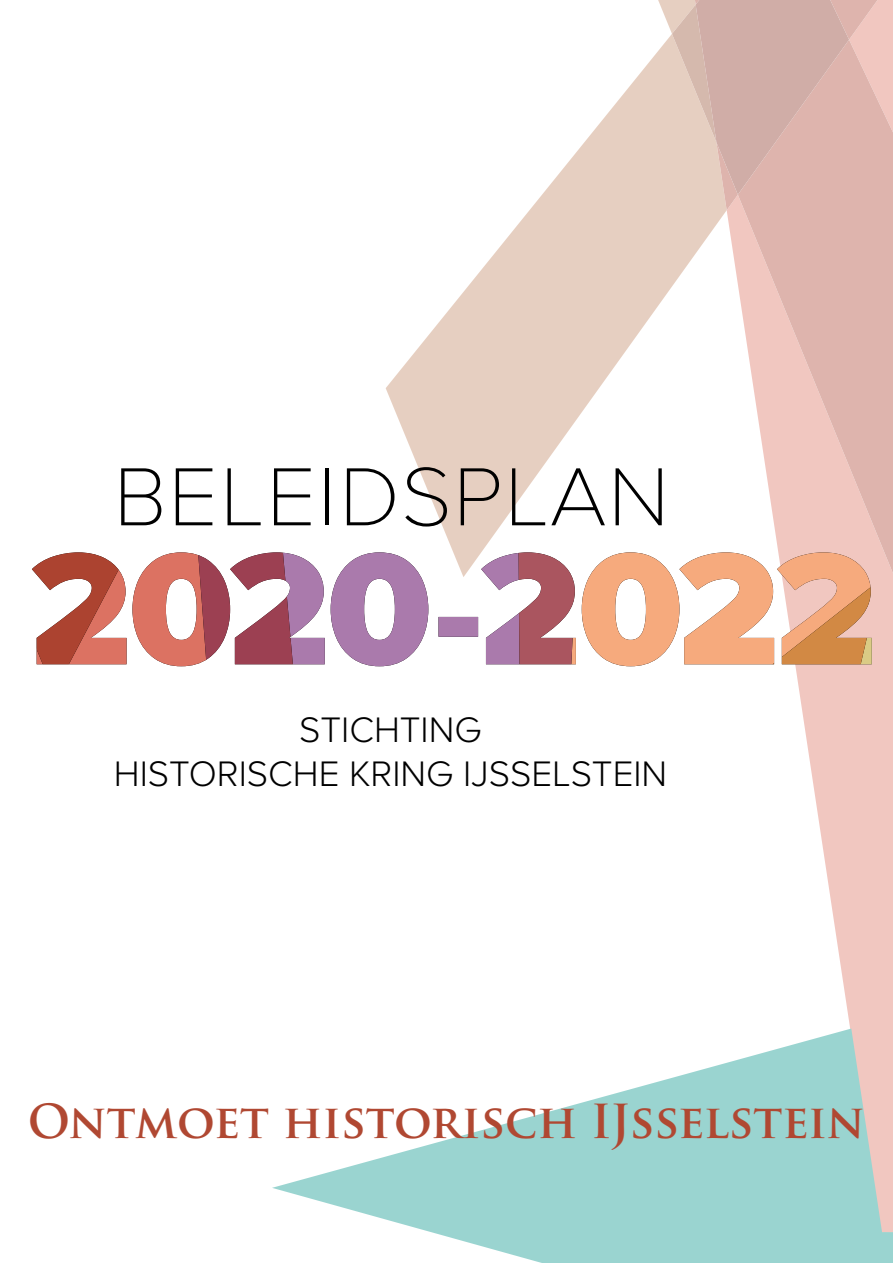
<style>
.page{position:relative;width:893px;height:1263px;background:#fff}
.page>*{position:absolute;margin:0;border:0;box-sizing:border-box;transform-origin:0 0}
.t1{font:100 103.5px "Proxima Nova S";color:#000}
.t2{font:700 45.75px "Trajan Pro";color:#b04832}
.t3{font:300 36.75px/44.1px "Proxima Nova A";color:#000;text-align:center}
</style>
<div class="page">
<svg style="left:727px;top:210px;width:166px;height:812px"></svg>
<svg style="left:738px;top:210px;width:155px;height:400px;background:#e8c3bc"></svg>
<svg style="left:386px;top:210px;width:341px;height:342px"></svg>
<svg style="left:530px;top:0;width:363px;height:210px"></svg>
<svg style="left:272px;top:1022px;width:621px;height:241px;fill:#9ad4d0"></svg>
<svg style="left:32px;top:552px;width:198px;height:114px"></svg>
<svg style="left:230px;top:552px;width:642px;height:114px"></svg>
<h1 class="t1" style="left:112px;top:431px;width:560px">beleidsplan</h1>
<p class="t3" style="left:114px;top:706px;width:555px">STICHTING<br>HISTORISCHE KRING IJSSELSTEIN</p>
<p class="t2" style="left:28px;top:1093px;width:839px">Ontmoet historisch IJsselstein</p>
</div>
